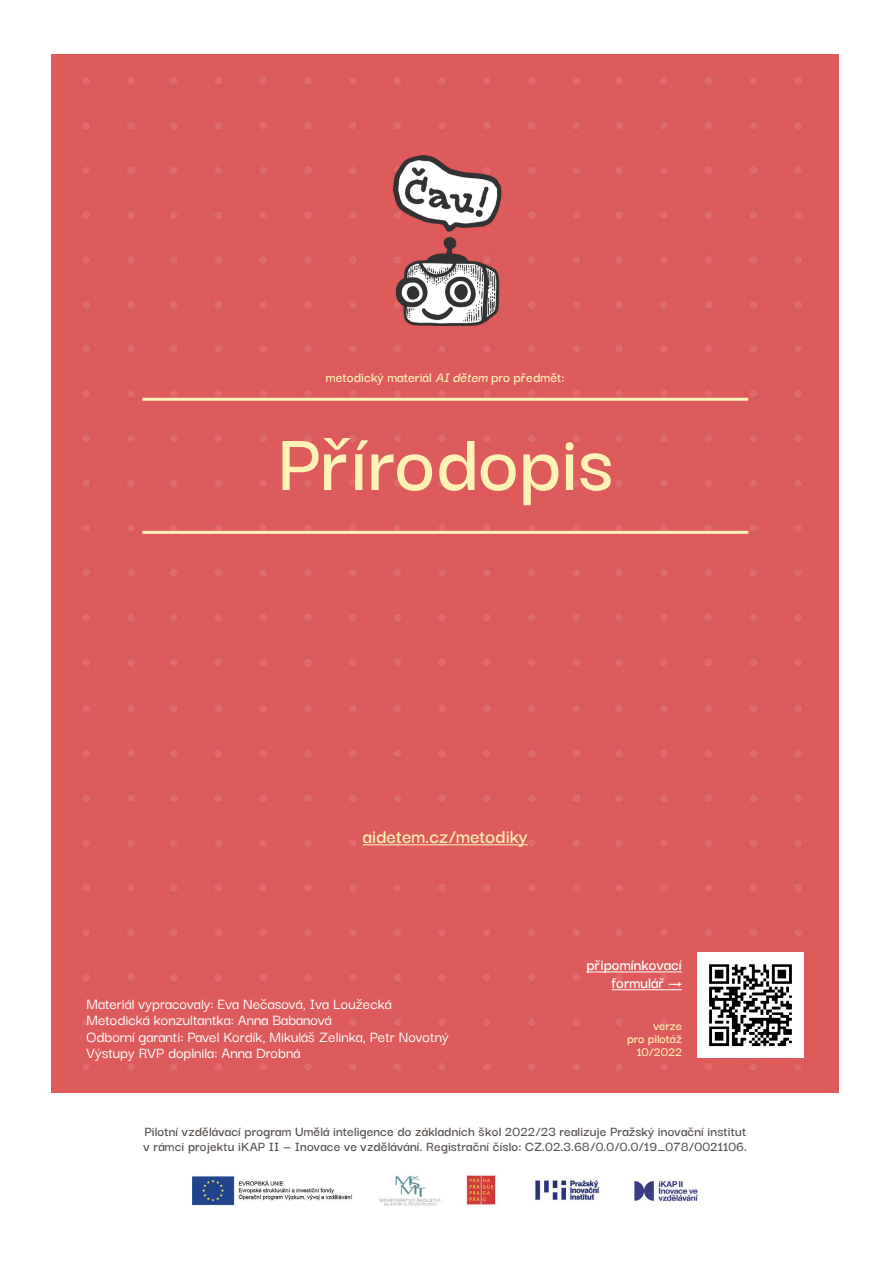
<style>
.page{position:relative;width:893px;height:1263px;background:#fff}
.page>*{position:absolute;margin:0;border:0;box-sizing:border-box;transform-origin:0 0}
.t1{font:600 87px "Darker Grotesque";color:#fff2b5}
.t2{font:600 21px "Darker Grotesque";color:#fff2b5}
.t3{font:600 16.8px/17.9px "Darker Grotesque";color:#fff;text-align:right}
.t4{font:500 16.5px/16.2px "Darker Grotesque";color:#fff}
.t5{font:600 15px "Darker Grotesque";color:#fff2b5}
.t6{font:600 14.55px/14.5px "Darker Grotesque";letter-spacing:.01em;color:#57514d}
.t7{font:600 13.8px/13.4px "Darker Grotesque";color:#fff2b5;text-align:right}
.s1{font-style:italic}
</style>
<div class="page">
<div style="left:52px;top:54px;width:787px;height:1038px;background:#dd5b5b"></div>
<hr style="left:363px;top:844px;width:165px;height:1px;background:#fff2b5">
<img style="left:391px;top:155px;width:111px;height:170px">
<hr style="left:142px;top:398px;width:606px;height:3px;background:#fff2b5">
<hr style="left:142px;top:531px;width:606px;height:3px;background:#fff2b5">
<img style="left:698px;top:952px;width:105px;height:106px">
<hr style="left:586px;top:971px;width:96px;height:1px;background:#fff">
<hr style="left:612px;top:989px;width:70px;height:1px;background:#fff">
<img style="left:193px;top:1175px;width:505px;height:31px">
<p class="t5" style="left:326px;top:366px;width:240px">metodický materiál <span class="s1">AIdětem</span> pro předmět:</p>
<h1 class="t1" style="left:277px;top:398px;width:338px">Přírodopis</h1>
<h2 class="t2" style="left:363px;top:820px;width:166px">aidetem.cz/metodiky</h2>
<p class="t4" style="left:87px;top:995px;width:364px">Materiál vypracovaly: Eva Nečasová, Iva Loužecká Metodická konzultantka: Anna Babanová<br>Odborní garanti: Pavel Kordík, Mikuláš Zelinka, Petr Novotný Výstupy RVP doplnila: Anna Drobná</p>
<p class="t3" style="left:586px;top:955px;width:97px">připomínkovací formulář —→</p>
<p class="t7" style="left:627px;top:1018px;width:56px">verze<br>pro pilotáž<br>10/2022</p>
<p class="t6" style="left:144px;top:1123px;width:605px">Pilotní vzdělávací program Umělá inteligence do základních škol 2022/23 realizuje Pražský inovační institut v rámci projektu iKAP II — Inovace ve vzdělávání. Registrační číslo: CZ.02.3.68/0.0/0.0/19_078/0021106.</p>
</div>
